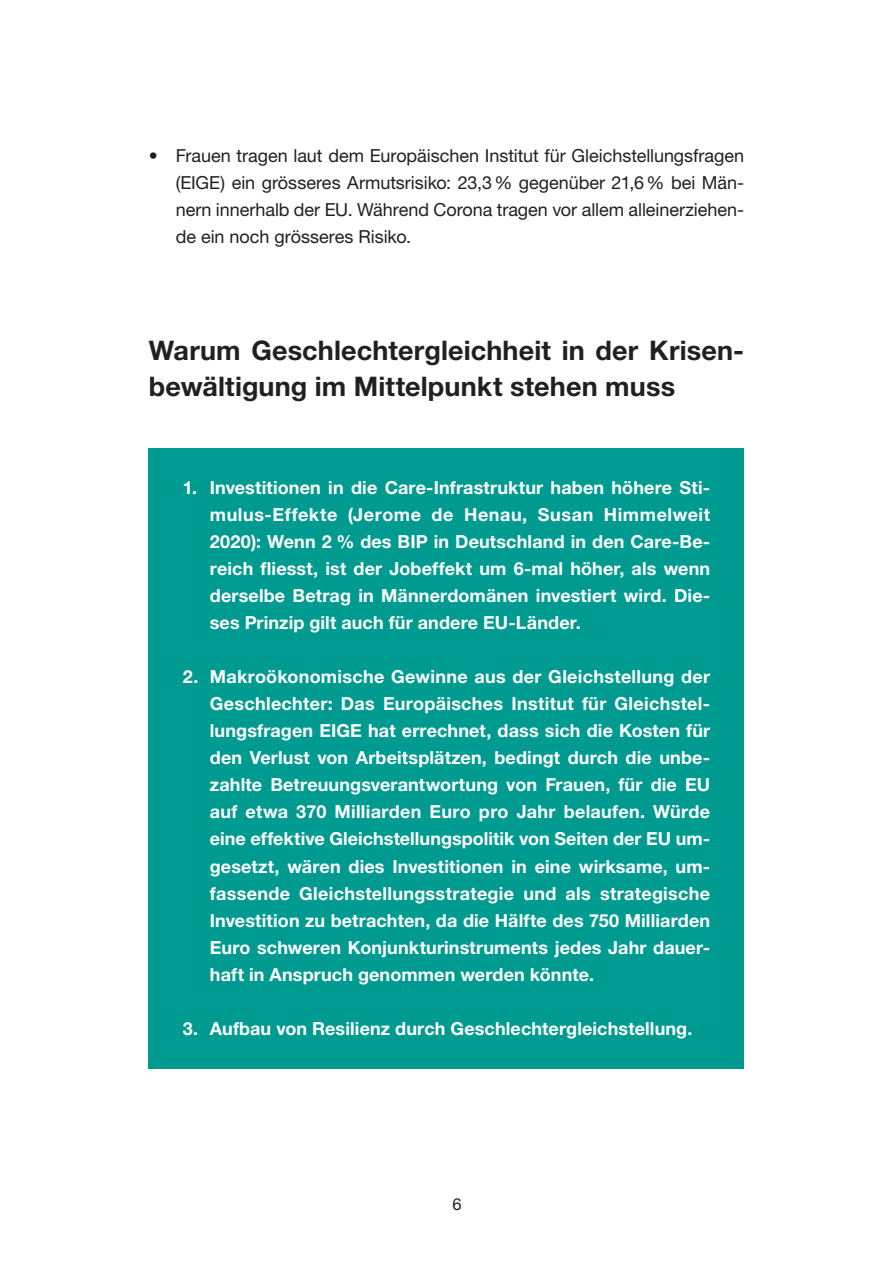
<style>
.page{position:relative;width:893px;height:1263px;background:#fff}
.page>*{position:absolute;margin:0;border:0;box-sizing:border-box;transform-origin:0 0}
.t1{font:700 27px/36px "Helvetica Neue LT Pro";letter-spacing:.005em;color:#231f20}
.t2{font:700 18px/27px "Helvetica Neue LT Pro";letter-spacing:.005em;color:#fff;text-align:justify}
.t3{font:18px/27px "Helvetica Neue LT Pro";color:#231f20;text-align:justify}
.t4{font:16.5px "Helvetica Neue LT Pro";color:#231f20}
</style>
<div class="page">
<div style="left:149px;top:448px;width:595px;height:620px;background:#009b90"></div>
<p class="t3" style="left:176px;top:142px;width:570px;text-indent:-27px">• Frauen tragen laut dem Europäischen Institut für Gleichstellungsfragen (EIGE) ein grösseres Armutsrisiko: 23,3% gegenüber 21,6% bei Män&shy;nern innerhalb der EU. Während Corona tragen vor allem alleinerziehen&shy;de ein noch grösseres Risiko.</p>
<h1 class="t1" style="left:149px;top:331px;width:597px">Warum Geschlechtergleichheit in der Krisen&shy;bewältigung im Mittelpunkt stehen muss</h1>
<p class="t2" style="left:210px;top:474px;width:502px;text-indent:-27px">1. Investitionen in die Care-Infrastruktur haben höhere Sti&shy;mulus-Effekte (Jerome de Henau, Susan Himmelweit 2020): Wenn 2 % des BIP in Deutschland in den Care-Be&shy;reich fliesst, ist der Jobeffekt um 6-mal höher, als wenn derselbe Betrag in Männerdomänen investiert wird. Die&shy;ses Prinzip gilt auch für andere EU-Länder.</p>
<p class="t2" style="left:210px;top:663px;width:502px;text-indent:-27px">2. Makroökonomische Gewinne aus der Gleichstellung der Geschlechter: Das Europäisches Institut für Gleichstel&shy;lungsfragen EIGE hat errechnet, dass sich die Kosten für den Verlust von Arbeitsplätzen, bedingt durch die unbe&shy;zahlte Betreuungsverantwortung von Frauen, für die EU auf etwa 370 Milliarden Euro pro Jahr belaufen. Würde eine effektive Gleichstellungspolitik von Seiten der EU um&shy;gesetzt, wären dies Investitionen in eine wirksame, um&shy;fassende Gleichstellungsstrategie und als strategische Investition zu betrachten, da die Hälfte des 750 Milliarden Euro schweren Konjunkturinstruments jedes Jahr dauer&shy;haft in Anspruch genommen werden könnte.</p>
<p class="t2" style="left:183px;top:1014px;width:511px">3. Aufbau von Resilienz durch Geschlechtergleichstellung.</p>
<p class="t4" style="left:452px;top:1194px;width:11px">6</p>
</div>
